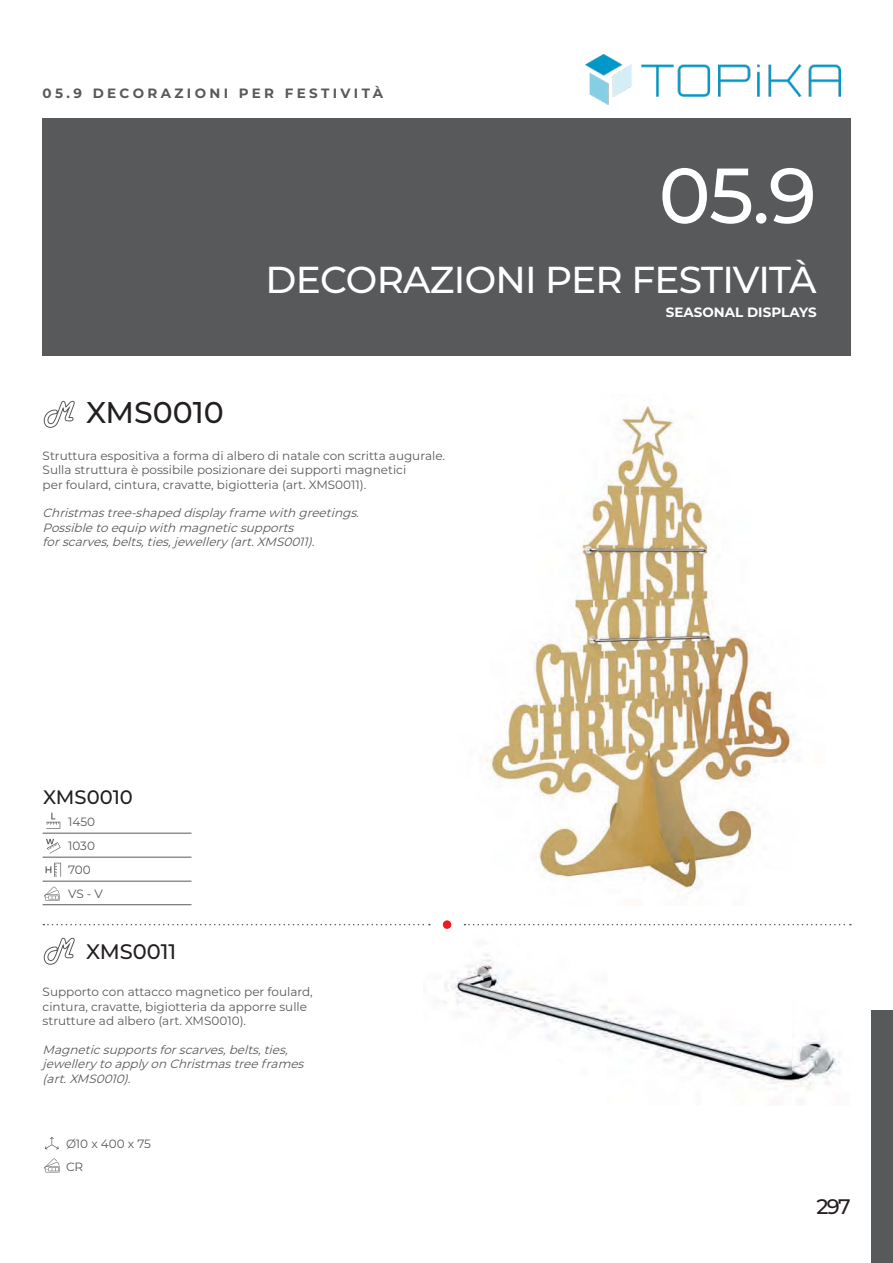
<style>
.page{position:relative;width:893px;height:1263px;background:#fff}
.page>*{position:absolute;margin:0;border:0;box-sizing:border-box;transform-origin:0 0}
.t1{font:500 78px "Montserrat";color:#fff}
.t2{font:500 37.5px "Montserrat";letter-spacing:-.02em;color:#fff}
.t3{font:500 30px "Montserrat";color:#231f20}
.t4{font:500 21px "Montserrat";color:#231f20}
.t5{font:500 19.5px "Montserrat";color:#231f20}
.t6{font:700 13.5px "Montserrat";letter-spacing:.25em;color:#58595b}
.t7{font:700 13.5px "Montserrat";color:#fff}
.t8{font:12px/14.4px "Montserrat";color:#58595b}
.t9{font:italic 12px/14.4px "Montserrat";color:#58595b}
</style>
<div class="page">
<div style="left:872px;top:1010px;width:21px;height:253px;background:#58595b"></div>
<img style="left:423px;top:921px;width:428px;height:169px">
<div style="left:43px;top:118px;width:808px;height:238px;background:#58595b"></div>
<svg style="left:43px;top:401px;width:32px;height:27px"></svg>
<div style="left:443px;top:920px;width:8px;height:9px;background:#ed1c24;border-radius:50%"></div>
<svg style="left:43px;top:924px;width:387px;height:1px"></svg>
<svg style="left:464px;top:924px;width:387px;height:1px"></svg>
<svg style="left:45px;top:1137px;width:14px;height:13px"></svg>
<hr style="left:43px;top:833px;width:148px;height:1px;background:#58595b">
<hr style="left:43px;top:857px;width:148px;height:1px;background:#58595b">
<hr style="left:43px;top:881px;width:148px;height:1px;background:#58595b">
<hr style="left:43px;top:904px;width:148px;height:1px;background:#58595b">
<svg style="left:44px;top:887px;width:16px;height:14px"></svg>
<svg style="left:46px;top:813px;width:14px;height:16px"></svg>
<svg style="left:46px;top:863px;width:15px;height:14px"></svg>
<svg style="left:46px;top:839px;width:15px;height:15px"></svg>
<svg style="left:43px;top:937px;width:32px;height:28px"></svg>
<img style="left:481px;top:405px;width:312px;height:488px">
<svg style="left:44px;top:1158px;width:16px;height:14px"></svg>
<img style="left:585px;top:54px;width:255px;height:51px">
<p class="t6" style="left:43px;top:88px;width:342px">05.9 DECORAZIONI PER FESTIVITÀ</p>
<h1 class="t1" style="left:659px;top:163px;width:159px">05.9</h1>
<h2 class="t2" style="left:266px;top:264px;width:552px">DECORAZIONI PER FESTIVITÀ</h2>
<h3 class="t3" style="left:86px;top:400px;width:139px">XMS0010</h3>
<p class="t8" style="left:43px;top:449px;width:404px">Struttura espositiva a forma di albero di natale con scritta augurale.<br>Sulla struttura è possibile posizionare dei supporti magnetici<br>per foulard, cintura, cravatte, bigiotteria (art. XMS0011).</p>
<p class="t9" style="left:43px;top:507px;width:321px">Christmas tree-shaped display frame with greetings.<br>Possible to equip with magnetic supports forscarves,belts,ties,jewellery (art.XMS0011).</p>
<h3 class="t5" style="left:43px;top:789px;width:91px">XMS0010</h3>
<p class="t8" style="left:68px;top:811px;width:36px;line-height:24px">1450<br>1030<br>700<br>VS - V</p>
<h3 class="t4" style="left:86px;top:942px;width:92px">XMS0011</h3>
<p class="t8" style="left:43px;top:985px;width:272px">Supporto con attacco magnetico per foulard, cintura, cravatte, bigiotteria da apporre sulle strutture ad albero (art. XMS0010).</p>
<p class="t9" style="left:43px;top:1043px;width:265px">Magnetic supports forscarves,belts,ties, jewellery to apply on Christmas tree frames (art.XMS0010).</p>
<p class="t8" style="left:66px;top:1134px;width:87px;line-height:22.5px">Ø10 x 400 x 75<br>CR</p>
<p class="t7" style="left:666px;top:307px;width:152px">SEASONAL DISPLAYS</p>
<h3 class="t4" style="left:816px;top:1198px;width:36px">297</h3>
</div>
